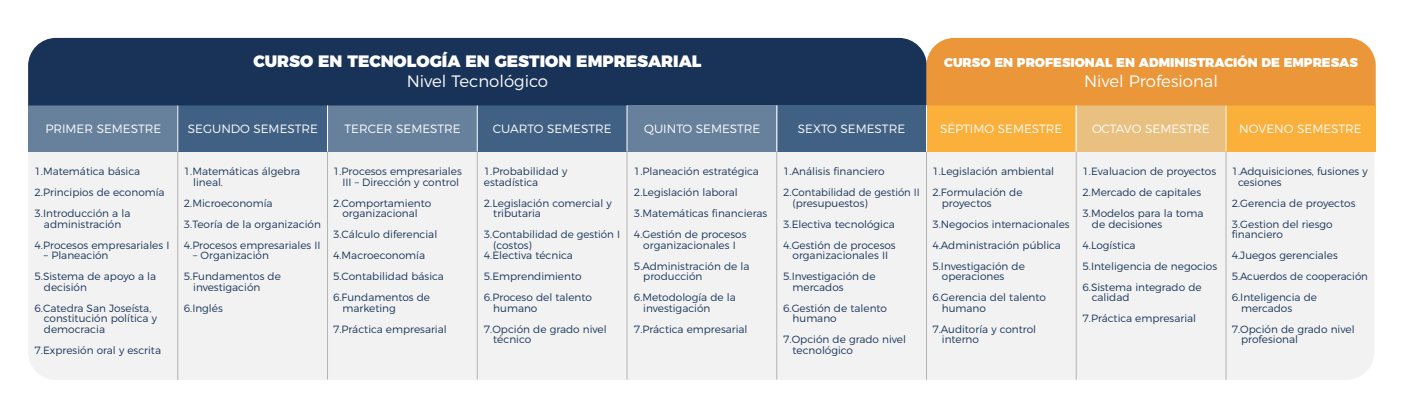
<style>
.page{position:relative;width:1411px;height:413px;background:#fff}
.page>*{position:absolute;margin:0;border:0;box-sizing:border-box;transform-origin:0 0}
.t1{font:900 16.5px "Montserrat";color:#fff}
.t2{font:300 16.5px "Montserrat";color:#fff}
.t3{font:900 12.75px "Montserrat";color:#fff}
.t4{font:300 12px "Montserrat";color:#fff}
.t5{font:300 10.5px/21px "Montserrat";color:#183357}
</style>
<div class="page">
<div style="left:28px;top:152px;width:1346px;height:228px;background:#f2f2f2"></div>
<div style="left:28px;top:105px;width:151px;height:47px;background:#67819d"></div>
<div style="left:178px;top:105px;width:150px;height:47px;background:#416184"></div>
<div style="left:327px;top:105px;width:151px;height:47px;background:#67819d"></div>
<div style="left:477px;top:105px;width:150px;height:47px;background:#416184"></div>
<div style="left:28px;top:38px;width:898px;height:67px;background:#183357"></div>
<div style="left:776px;top:105px;width:151px;height:47px;background:#416184"></div>
<div style="left:627px;top:105px;width:150px;height:47px;background:#67819d"></div>
<div style="left:926px;top:105px;width:150px;height:47px;background:#fbb03b"></div>
<div style="left:1075px;top:105px;width:151px;height:47px;background:#eac081"></div>
<div style="left:1225px;top:105px;width:151px;height:47px;background:#fbb03b"></div>
<div style="left:926px;top:38px;width:450px;height:67px;background:#ea9639"></div>
<hr style="left:177px;top:152px;width:1px;height:228px;background:#b3b3b3">
<hr style="left:177px;top:105px;width:1px;height:47px;background:#fff">
<hr style="left:327px;top:151px;width:1px;height:228px;background:#b3b3b3">
<hr style="left:327px;top:105px;width:1px;height:46px;background:#fff">
<hr style="left:477px;top:151px;width:1px;height:228px;background:#b3b3b3">
<hr style="left:477px;top:105px;width:1px;height:46px;background:#fff">
<hr style="left:627px;top:151px;width:1px;height:228px;background:#b3b3b3">
<hr style="left:627px;top:105px;width:1px;height:46px;background:#fff">
<hr style="left:776px;top:151px;width:1px;height:228px;background:#b3b3b3">
<hr style="left:776px;top:105px;width:1px;height:46px;background:#fff">
<hr style="left:926px;top:151px;width:1px;height:228px;background:#b3b3b3">
<hr style="left:926px;top:105px;width:1px;height:46px;background:#fff">
<hr style="left:1076px;top:151px;width:1px;height:228px;background:#b3b3b3">
<hr style="left:1076px;top:105px;width:1px;height:46px;background:#fff">
<hr style="left:1225px;top:151px;width:1px;height:228px;background:#b3b3b3">
<hr style="left:1225px;top:105px;width:1px;height:46px;background:#fff">
<h1 class="t1" style="left:253px;top:47px;width:450px">CURSO EN TECNOLOGÍA EN GESTION EMPRESARIAL</h1>
<h1 class="t2" style="left:407px;top:68px;width:143px">Nivel Tecnológico</h1>
<p class="t3" style="left:944px;top:52px;width:415px">CURSO EN PROFESIONAL EN ADMINISTRACIÓN DE EMPRESAS</p>
<h1 class="t2" style="left:1084px;top:68px;width:135px">Nivel Profesional</h1>
<p class="t4" style="left:45px;top:119px;width:117px">PRIMER SEMESTRE</p>
<p class="t4" style="left:188px;top:119px;width:132px">SEGUNDO SEMESTRE</p>
<p class="t4" style="left:344px;top:119px;width:118px">TERCER SEMESTRE</p>
<p class="t4" style="left:493px;top:119px;width:120px">CUARTO SEMESTRE</p>
<p class="t4" style="left:644px;top:119px;width:118px">QUINTO SEMESTRE</p>
<p class="t4" style="left:798px;top:119px;width:109px">SEXTO SEMESTRE</p>
<p class="t4" style="left:940px;top:119px;width:124px">SÉPTIMO SEMESTRE</p>
<p class="t4" style="left:1092px;top:119px;width:119px">OCTAVO SEMESTRE</p>
<p class="t4" style="left:1239px;top:119px;width:124px">NOVENO SEMESTRE</p>
<p class="t5" style="left:34px;top:160px;width:132px">1.Matemática básica<br>2.Principios de economía<br>3.Introducción a la</p>
<p class="t5" style="left:34px;top:212px;width:136px;text-indent:9px">administración<br>4.Procesos empresariales I</p>
<p class="t5" style="left:34px;top:244px;width:123px;text-indent:9px">– Planeación<br>5.Sistema de apoyo a la</p>
<p class="t5" style="left:34px;top:275px;width:118px;text-indent:9px">decisión<br>6.Catedra San Joseísta,</p>
<p class="t5" style="left:44px;top:312px;width:115px;line-height:10.5px">constitución política y democracia</p>
<p class="t5" style="left:34px;top:338px;width:128px">7.Expresión oral y escrita</p>
<p class="t5" style="left:634px;top:160px;width:135px">1.Planeación estratégica<br>2.Legislación laboral<br>3.Matemáticas financieras<br>4.Gestión de procesos</p>
<p class="t5" style="left:634px;top:233px;width:117px;text-align:center">organizacionales I<br>5.Administración de la</p>
<p class="t5" style="left:634px;top:265px;width:104px;text-indent:9px">producción<br>6.Metodología de la</p>
<p class="t5" style="left:634px;top:296px;width:115px;text-indent:9px">investigación<br>7.Práctica empresarial</p>
<p class="t5" style="left:783px;top:160px;width:138px">1.Análisis financiero<br>2.Contabilidad de gestión II</p>
<p class="t5" style="left:783px;top:191px;width:114px;text-indent:9px">(presupuestos)<br>3.Electiva tecnológica<br>4.Gestión de procesos</p>
<p class="t5" style="left:783px;top:244px;width:106px;text-indent:9px">organizacionales II<br>5.Investigación de</p>
<p class="t5" style="left:783px;top:275px;width:105px;text-indent:9px">mercados<br>6.Gestión de talento</p>
<p class="t5" style="left:783px;top:307px;width:124px;text-indent:9px">humano<br>7.Opción de grado nivel</p>
<p class="t5" style="left:792px;top:338px;width:62px">tecnológico</p>
<p class="t5" style="left:193px;top:165px;width:109px;line-height:10.5px;text-indent:-9px">1.Matemáticas álgebra lineal.</p>
<p class="t5" style="left:184px;top:191px;width:139px">2.Microeconomía<br>3.Teoría de la organización<br>4.Procesos empresariales II</p>
<p class="t5" style="left:184px;top:244px;width:99px;text-align:center">– Organización<br>5.Fundamentos de</p>
<p class="t5" style="left:184px;top:275px;width:78px;text-indent:9px">investigación<br>6.Inglés</p>
<p class="t5" style="left:932px;top:160px;width:123px">1.Legislación ambiental<br>2.Formulación de</p>
<p class="t5" style="left:932px;top:191px;width:139px;text-indent:9px">proyectos<br>3.Negocios internacionales<br>4.Administración pública<br>5.Investigación de</p>
<p class="t5" style="left:932px;top:265px;width:115px;text-indent:9px">operaciones<br>6.Gerencia del talento</p>
<p class="t5" style="left:932px;top:296px;width:105px;text-indent:9px">humano<br>7.Auditoría y control</p>
<p class="t5" style="left:942px;top:328px;width:39px">interno</p>
<p class="t5" style="left:1238px;top:165px;width:131px;line-height:10.5px;text-indent:-6px">1.Adquisiciones, fusiones y cesiones</p>
<p class="t5" style="left:1232px;top:191px;width:125px">2.Gerencia de proyectos<br>3.Gestion del riesgo</p>
<p class="t5" style="left:1232px;top:223px;width:138px">financiero<br>4.Juegos gerenciales<br>5.Acuerdos de cooperación<br>6.Inteligencia de</p>
<p class="t5" style="left:1232px;top:296px;width:124px;text-indent:9px">mercados<br>7.Opción de grado nivel</p>
<p class="t5" style="left:1241px;top:328px;width:58px">profesional</p>
<p class="t5" style="left:333px;top:165px;width:130px;line-height:10.5px;text-align:right">1.Procesos empresariales<br>III – Dirección y control</p>
<p class="t5" style="left:333px;top:197px;width:100px;line-height:10.5px;text-align:center">2.Comportamiento organizacional</p>
<p class="t5" style="left:333px;top:223px;width:112px">3.Cálculo diferencial<br>4.Macroeconomía<br>5.Contabilidad básica<br>6.Fundamentos de</p>
<p class="t5" style="left:333px;top:296px;width:115px;text-indent:9px">marketing<br>7.Práctica empresarial</p>
<p class="t5" style="left:484px;top:165px;width:85px;line-height:10.5px">1.Probabilidad y estadística</p>
<p class="t5" style="left:493px;top:197px;width:120px;line-height:10.5px;text-indent:-9px">2.Legislación comercial y tributaria</p>
<p class="t5" style="left:484px;top:223px;width:138px">3.Contabilidad de gestión I</p>
<p class="t5" style="left:493px;top:233px;width:40px">(costos)</p>
<p class="t5" style="left:484px;top:244px;width:90px">4.Electiva técnica</p>
<p class="t5" style="left:484px;top:265px;width:110px">5.Emprendimiento<br>6.Proceso del talento</p>
<p class="t5" style="left:484px;top:296px;width:124px;text-indent:9px">humano<br>7.Opción de grado nivel</p>
<p class="t5" style="left:493px;top:328px;width:39px">técnico</p>
<p class="t5" style="left:1082px;top:160px;width:135px">1.Evaluacion de proyectos<br>2.Mercado de capitales<br>3.Modelos para la toma</p>
<p class="t5" style="left:1082px;top:212px;width:136px;text-indent:9px">de decisiones<br>4.Logística<br>5.Inteligencia de negocios<br>6.Sistema integrado de</p>
<p class="t5" style="left:1082px;top:286px;width:115px;text-indent:9px">calidad<br>7.Práctica empresarial</p>
</div>
